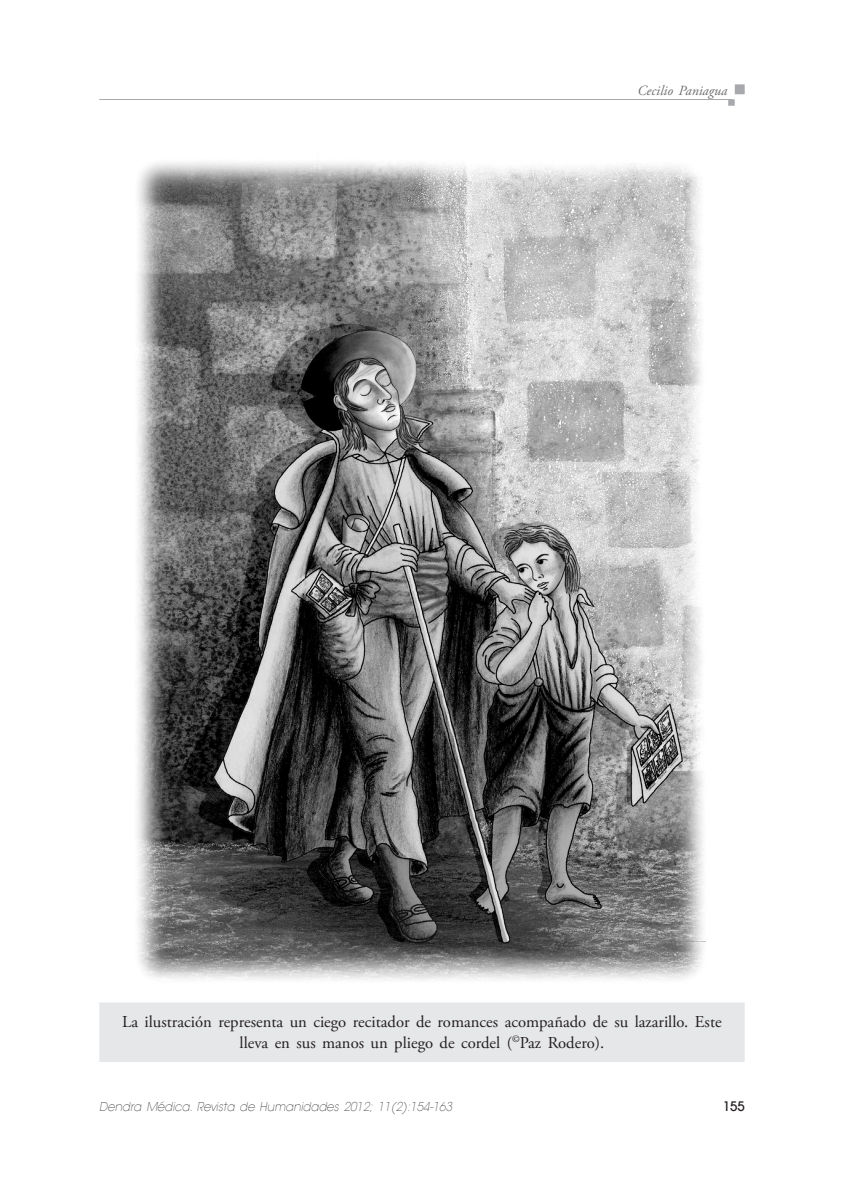
<style>
.page{position:relative;width:844px;height:1191px;background:#fff}
.page>*{position:absolute;margin:0;border:0;box-sizing:border-box;transform-origin:0 0}
.Notas{font:16.62px/20.5px "Adobe Garamond Pro";color:#231f20;text-align:center}
.t1{font:italic 14px "Adobe Garamond Pro";color:#6c6d70}
.t2{font:500 13.12px "Avant Garde LT";color:#231f20}
.t3{font:italic 200 12.25px "Avant Garde LT";color:#231f20;scale:.95 1}
</style>
<div class="page">
<div style="left:734px;top:84px;width:10px;height:10px;background:#a8a9ad;border:2px solid #a8a9ad"></div>
<svg style="left:728px;top:99px;width:6px;height:7px"></svg>
<hr style="left:99px;top:99px;width:633px;height:1px;background:#a8a9ad">
<img style="left:137px;top:161px;width:569px;height:819px">
<div style="left:99px;top:1002px;width:645px;height:60px;background:#e6e7e9;border:2px solid #e6e7e9"></div>
<p class="t1" style="left:637px;top:82px;width:91px">Cecilio Paniagua</p>
<p class="Notas" style="left:122px;top:1012px;width:601px">La ilustración representa un ciego recitador de romances acompañado de su lazarillo. Este lleva en sus manos un pliego de cordel (<sup>©</sup>Paz Rodero).</p>
<p class="t3" style="left:99px;top:1099px;width:373px">Dendra Médica. Revista de Humanidades 2012; 11(2):154-163</p>
<p class="t2" style="left:722px;top:1098px;width:23px">155</p>
</div>
